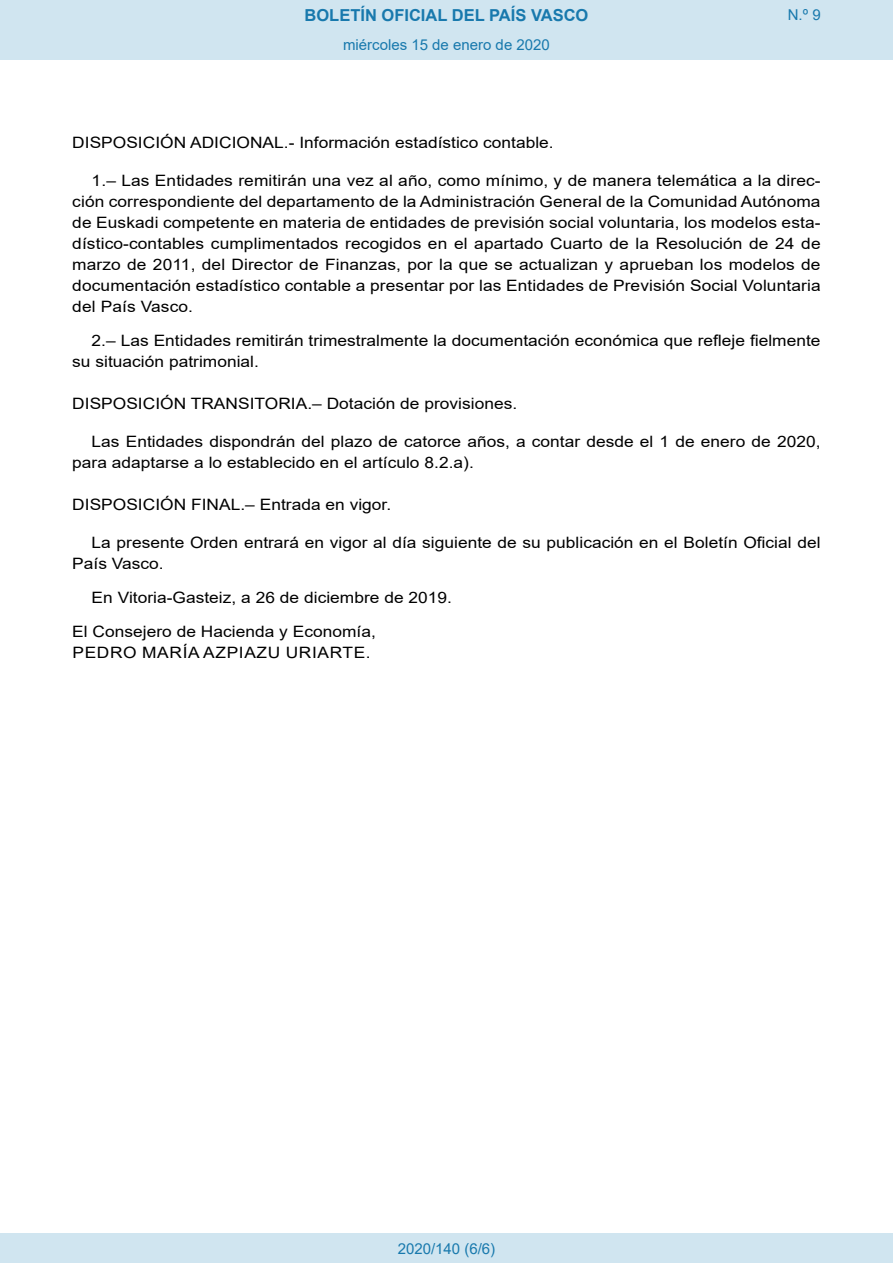
<style>
.page{position:relative;width:893px;height:1263px;background:#fff}
.page>*{position:absolute;margin:0;border:0;box-sizing:border-box;transform-origin:0 0}
.t1{font:700 16.5px "Arial";color:#1879ad}
.BOPVDetalle{font:15.6px/21px "Arial";color:#000;scale:1.11 1}
.BOPVDisposicionTitul{font:15.6px "Arial";color:#000;scale:1.11 1}
.BOPVFirmaLugFec{font:15.6px "Arial";color:#000;scale:1.11 1}
.BOPVFirmaPuesto{font:15.6px "Arial";color:#000;scale:1.11 1}
.BOPVFirmaNombre{font:15.6px "Arial";letter-spacing:.035em;color:#000;scale:1.11 1}
.Paginacion_Centro{font:15px "Arial";color:#1879ad}
</style>
<div class="page">
<div style="left:0;top:0;width:893px;height:60px;background:#d0e5f0"></div>
<div style="left:0;top:1233px;width:893px;height:30px;background:#d0e5f0"></div>
<p class="t1" style="left:305px;top:3px;width:285px">BOLETÍN OFICIAL DEL PAÍS VASCO</p>
<p class="Paginacion_Centro" style="left:343px;top:35px;width:208px">miércoles 15 de enero de 2020</p>
<p class="Paginacion_Centro" style="left:788px;top:5px;width:34px">N.º 9</p>
<p class="BOPVDisposicionTitul" style="left:72px;top:132px;width:435px">DISPOSICIÓN ADICIONAL.- Información estadístico contable.</p>
<p class="BOPVDetalle" style="left:72px;top:170px;width:676px;text-align:justify;text-indent:19px">1.– Las Entidades remitirán una vez al año, como mínimo, y de manera telemática a la direc&shy;ción correspondiente del departamento de la Administración General de la Comunidad Autónoma de Euskadi competente en materia de entidades de previsión social voluntaria, los modelos esta&shy;dístico-contables cumplimentados recogidos en el apartado Cuarto de la Resolución de 24 de marzo de 2011, del Director de Finanzas, por la que se actualizan y aprueban los modelos de documentación estadístico contable a presentar por las Entidades de Previsión Social Voluntaria del País Vasco.</p>
<p class="BOPVDetalle" style="left:72px;top:330px;width:676px;text-indent:19px">2.– Las Entidades remitirán trimestralmente la documentación económica que refleje fielmente su situación patrimonial.</p>
<p class="BOPVDisposicionTitul" style="left:72px;top:393px;width:402px">DISPOSICIÓN TRANSITORIA.– Dotación de provisiones.</p>
<p class="BOPVDetalle" style="left:72px;top:431px;width:676px;text-indent:19px">Las Entidades dispondrán del plazo de catorce años, a contar desde el 1 de enero de 2020, para adaptarse a lo establecido en el artículo 8.2.a).</p>
<p class="BOPVDisposicionTitul" style="left:72px;top:494px;width:289px">DISPOSICIÓN FINAL.– Entrada en vigor.</p>
<p class="BOPVDetalle" style="left:72px;top:532px;width:676px;text-indent:19px">La presente Orden entrará en vigor al día siguiente de su publicación en el Boletín Oficial del<br>País Vasco.</p>
<p class="BOPVFirmaLugFec" style="left:92px;top:587px;width:326px">En Vitoria-Gasteiz, a 26 de diciembre de 2019.</p>
<p class="BOPVFirmaPuesto" style="left:72px;top:621px;width:275px">El Consejero de Hacienda y Economía,</p>
<p class="BOPVFirmaNombre" style="left:73px;top:642px;width:270px">PEDRO MARÍA AZPIAZU URIARTE.</p>
<p class="Paginacion_Centro" style="left:398px;top:1238px;width:99px">2020/140 (6/6)</p>
</div>
